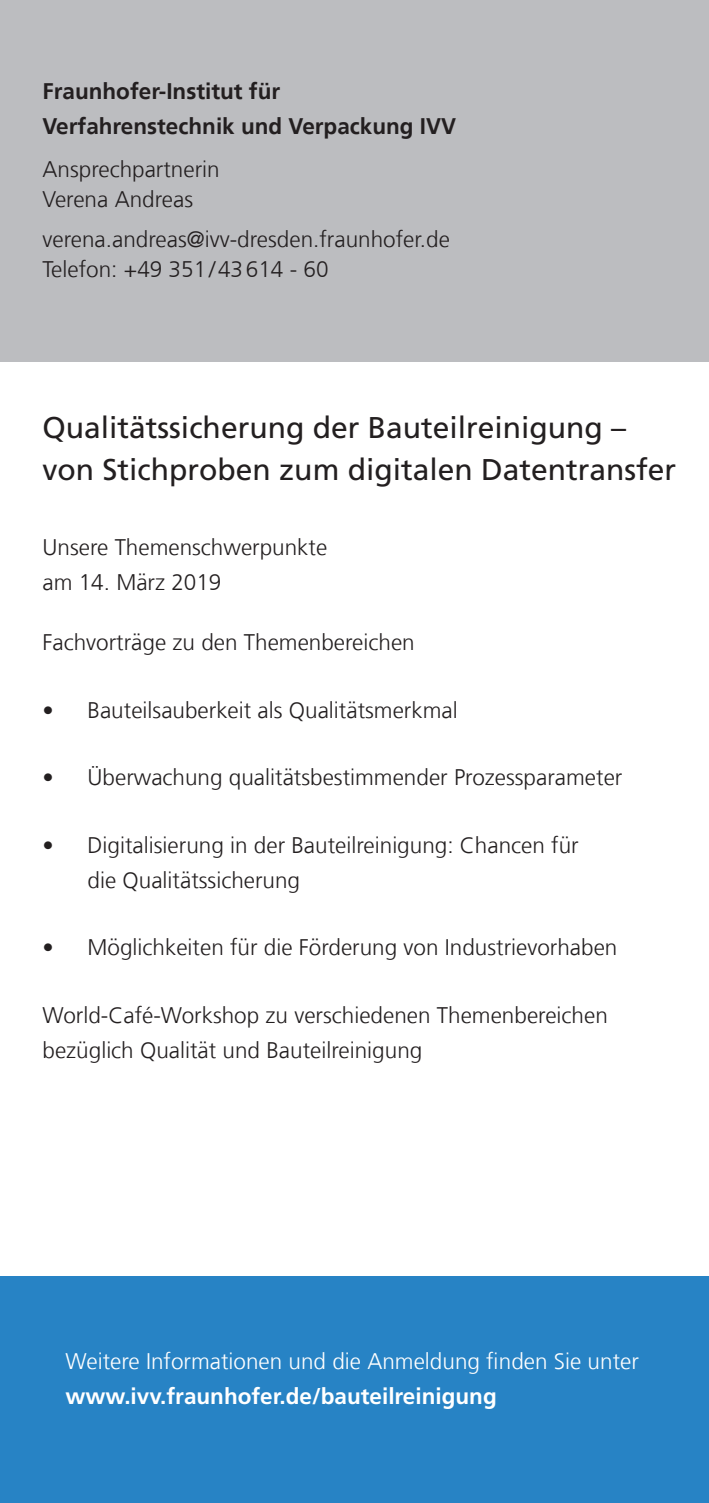
<style>
.page{position:relative;width:709px;height:1503px;background:#fff}
.page>*{position:absolute;margin:0;border:0;box-sizing:border-box;transform-origin:0 0}
._07_Zwischenüberschr{font:30px "Frutiger LT Com";color:#231f20}
.t1{font:300 22.5px/35px "Frutiger LT Com";color:#231f20}
.t2{font:300 22.5px/35px "Frutiger LT Com";color:#fff}
.t3{font:700 22.5px "Frutiger";color:#231f20}
.s1{font-weight:700}
</style>
<div class="page">
<div style="left:0;top:0;width:709px;height:361px;background:#bcbdc0"></div>
<div style="left:0;top:1276px;width:709px;height:226px;background:#2783c5"></div>
<p class="t3" style="left:43px;top:78px;width:239px">Fraunhofer-Institut für</p>
<p class="t3" style="left:43px;top:113px;width:415px">Verfahrenstechnik und Verpackung IVV</p>
<p class="t1" style="left:43px;top:152px;width:179px">Ansprechpartnerin</p>
<p class="t1" style="left:43px;top:179px;width:409px;line-height:40px">Verena Andreas verena.andreas@ivv-dresden.fraunhofer.de</p>
<p class="t1" style="left:43px;top:252px;width:287px">Telefon: +49 351/43614 - 60</p>
<p class="_07_Zwischenüberschr" style="left:43px;top:410px;width:585px">Qualitätssicherung der Bauteilreinigung –</p>
<p class="_07_Zwischenüberschr" style="left:43px;top:452px;width:635px">von Stichproben zum digitalen Datentransfer</p>
<p class="t1" style="left:43px;top:530px;width:286px">Unsere Themenschwerpunkte am 14. März 2019</p>
<p class="t1" style="left:43px;top:625px;width:374px">Fachvorträge zu den Themenbereichen</p>
<p class="t1" style="left:43px;top:692px;width:416px">• Bauteilsauberkeit als Qualitätsmerkmal</p>
<p class="t1" style="left:43px;top:760px;width:581px">• Überwachung qualitätsbestimmender Prozessparameter</p>
<p class="t1" style="left:88px;top:827px;width:492px;text-indent:-45px">• Digitalisierung in der Bauteilreinigung: Chancen für die Qualitätssicherung</p>
<p class="t1" style="left:43px;top:930px;width:576px">• Möglichkeiten für die Förderung von Industrievorhaben</p>
<p class="t1" style="left:43px;top:997px;width:567px">World-Café-Workshop zu verschiedenen Themenbereichen bezüglich Qualität und Bauteilreinigung</p>
<p class="t2" style="left:66px;top:1344px;width:575px">Weitere Informationen und die Anmeldung finden Sie unter <span class="s1">www.ivv.fraunhofer.de/bauteilreinigung</span></p>
</div>
